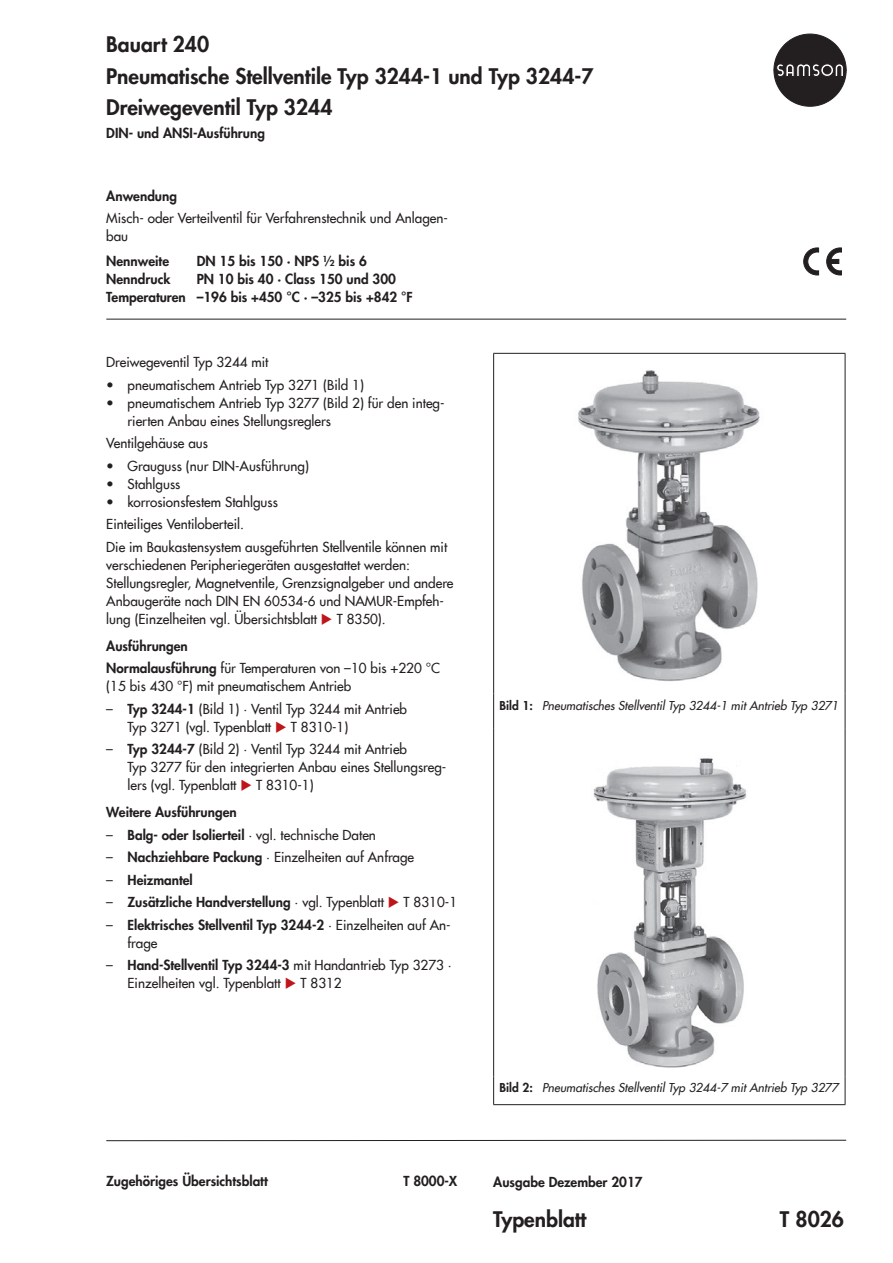
<style>
.page{position:relative;width:893px;height:1263px;background:#fff}
.page>*{position:absolute;margin:0;border:0;box-sizing:border-box;transform-origin:0 0}
.t1{font:800 21px/31.5px "Futura Com";color:#231f20}
.t2{font:500 13.5px/18px "Futura Com";color:#231f20}
.t3{font:800 13.5px/18px "Futura Com";color:#231f20}
.t4{font:italic 500 12px "Futura Com";color:#231f20}
.s1{font-family:"Futura";font-weight:400}
.s2{color:#be151b}
.s3{font-weight:800}
.s4{font-weight:500}
.s5{font-weight:800;font-style:normal}
</style>
<div class="page">
<svg style="left:774px;top:34px;width:72px;height:72px"></svg>
<hr style="left:106px;top:319px;width:740px;height:1px;background:#231f20">
<svg style="left:106px;top:1139px;width:741px;height:2px"></svg>
<svg style="left:804px;top:248px;width:15px;height:27px"></svg>
<svg style="left:827px;top:248px;width:15px;height:27px"></svg>
<hr style="left:829px;top:259px;width:10px;height:4px;background:#231f20">
<hr style="left:493px;top:353px;width:352px;height:1px;background:#231f20">
<hr style="left:493px;top:354px;width:1px;height:340px;background:#231f20">
<hr style="left:845px;top:354px;width:1px;height:340px;background:#231f20">
<hr style="left:493px;top:694px;width:1px;height:34px;background:#231f20">
<hr style="left:845px;top:694px;width:1px;height:34px;background:#231f20">
<hr style="left:493px;top:728px;width:1px;height:348px;background:#231f20">
<hr style="left:845px;top:728px;width:1px;height:348px;background:#231f20">
<svg style="left:493px;top:1076px;width:1px;height:28px"></svg>
<svg style="left:845px;top:1076px;width:1px;height:28px"></svg>
<hr style="left:493px;top:1104px;width:352px;height:1px;background:#231f20">
<img style="left:578px;top:370px;width:182px;height:311px">
<img style="left:593px;top:758px;width:154px;height:310px">
<h1 class="t1" style="left:106px;top:28px;width:489px">Bauart 240<br>Pneumatische Stellventile Typ 3244-1 und Typ 3244-7<br>Dreiwegeventil Typ 3244</h1>
<p class="t3" style="left:106px;top:123px;width:160px">DIN- und ANSI-Ausführung</p>
<p class="t3" style="left:106px;top:186px;width:72px">Anwendung</p>
<p class="t2" style="left:106px;top:208px;width:343px">Misch- oder Verteilventil für Verfahrenstechnik und Anlagen&shy;bau</p>
<p class="t3" style="left:106px;top:251px;width:64px">Nennweite</p>
<p class="t3" style="left:197px;top:251px;width:172px">DN 15 bis 150 · NPS ½ bis 6</p>
<p class="t3" style="left:106px;top:269px;width:66px">Nenndruck</p>
<p class="t3" style="left:106px;top:269px;width:308px;text-indent:90px">PN 10 bis 40 · Class 150 und 300<br>Temperaturen –196 bis +450 °C · –325 bis +842 °F</p>
<p class="t2" style="left:106px;top:352px;width:164px">Dreiwegeventil Typ 3244 mit</p>
<p class="t2" style="left:106px;top:375px;width:259px"><span class="s1">•</span> pneumatischem Antrieb Typ 3271 (Bild 1)</p>
<p class="t2" style="left:128px;top:393px;width:318px;text-indent:-21px"><span class="s1">•</span> pneumatischem Antrieb Typ 3277 (Bild 2) für den integ&shy;rierten Anbau eines Stellungsreglers</p>
<p class="t2" style="left:106px;top:433px;width:103px">Ventilgehäuse aus</p>
<p class="t2" style="left:106px;top:456px;width:204px"><span class="s1">•</span> Grauguss (nur DIN-Ausführung)</p>
<p class="t2" style="left:106px;top:474px;width:76px"><span class="s1">•</span> Stahlguss</p>
<p class="t2" style="left:106px;top:490px;width:342px;line-height:22.5px"><span class="s1">•</span> korrosionsfestem Stahlguss<br>Einteiliges Ventiloberteil.<br>Die im Baukastensystem ausgeführten Stellventile können mit</p>
<p class="t2" style="left:106px;top:555px;width:349px">verschiedenen Peripheriegeräten ausgestattet werden:<br>Stellungsregler, Magnetventile, Grenzsignalgeber und andere Anbaugeräte nach DIN EN 60534-6 und NAMUR-Empfeh&shy;lung (Einzelheiten vgl. Übersichtsblatt <span class="s2">◆</span> T 8350).</p>
<p class="t2" style="left:106px;top:634px;width:335px;line-height:22.5px"><span class="s3">Ausführungen<br>Normalausführung</span> für Temperaturen von –10 bis +220 °C</p>
<p class="t2" style="left:106px;top:676px;width:247px">(15 bis 430 °F) mit pneumatischem Antrieb</p>
<p class="t2" style="left:128px;top:699px;width:281px;text-indent:-21px"><span class="s1">–</span> <span class="s3">Typ 3244-1</span> (Bild 1) · Ventil Typ 3244 mit Antrieb<br>Typ 3271 (vgl. Typenblatt <span class="s2">◆</span> T 8310-1)</p>
<p class="t2" style="left:128px;top:739px;width:320px;text-indent:-21px"><span class="s1">–</span> <span class="s3">Typ 3244-7</span> (Bild 2) · Ventil Typ 3244 mit Antrieb<br>Typ 3277 für den integrierten Anbau eines Stellungsreg&shy;lers (vgl. Typenblatt <span class="s2">◆</span> T 8310-1)</p>
<p class="t3" style="left:106px;top:802px;width:132px">Weitere Ausführungen</p>
<p class="t3" style="left:106px;top:825px;width:271px"><span class="s1">–</span> Balg- oder Isolierteil <span class="s4">· vgl. technische Daten</span></p>
<p class="t2" style="left:106px;top:847px;width:309px"><span class="s1">–</span> <span class="s3">Nachziehbare Packung</span> · Einzelheiten auf Anfrage</p>
<p class="t3" style="left:106px;top:870px;width:88px"><span class="s1">–</span> Heizmantel</p>
<p class="t3" style="left:106px;top:893px;width:352px"><span class="s1">–</span> Zusätzliche Handverstellung <span class="s4">· vgl. Typenblatt</span> <span class="s2">◆</span> <span class="s4">T 8310‑1</span></p>
<p class="t3" style="left:128px;top:915px;width:325px;text-indent:-21px"><span class="s1">–</span> Elektrisches Stellventil Typ 3244-2 <span class="s4">· Einzelheiten auf An&shy;frage</span></p>
<p class="t2" style="left:128px;top:955px;width:326px;text-indent:-21px"><span class="s1">–</span> <span class="s3">Hand-Stellventil Typ 3244-3</span> mit Handantrieb Typ 3273 ·<br>Einzelheiten vgl. Typenblatt <span class="s2">◆</span> T 8312</p>
<p class="t4" style="left:500px;top:696px;width:340px"><span class="s5">Bild 1:</span> Pneumatisches Stellventil Typ 3244-1 mit Antrieb Typ 3271</p>
<p class="t4" style="left:500px;top:1079px;width:340px"><span class="s5">Bild 2:</span> Pneumatisches Stellventil Typ 3244-7 mit Antrieb Typ 3277</p>
<p class="t3" style="left:106px;top:1172px;width:163px">Zugehöriges Übersichtsblatt</p>
<p class="t3" style="left:403px;top:1172px;width:55px">T 8000-X</p>
<p class="t3" style="left:493px;top:1172px;width:151px">Ausgabe Dezember 2017</p>
<h1 class="t1" style="left:493px;top:1203px;width:95px">Typenblatt</h1>
<h1 class="t1" style="left:780px;top:1203px;width:66px">T 8026</h1>
</div>
